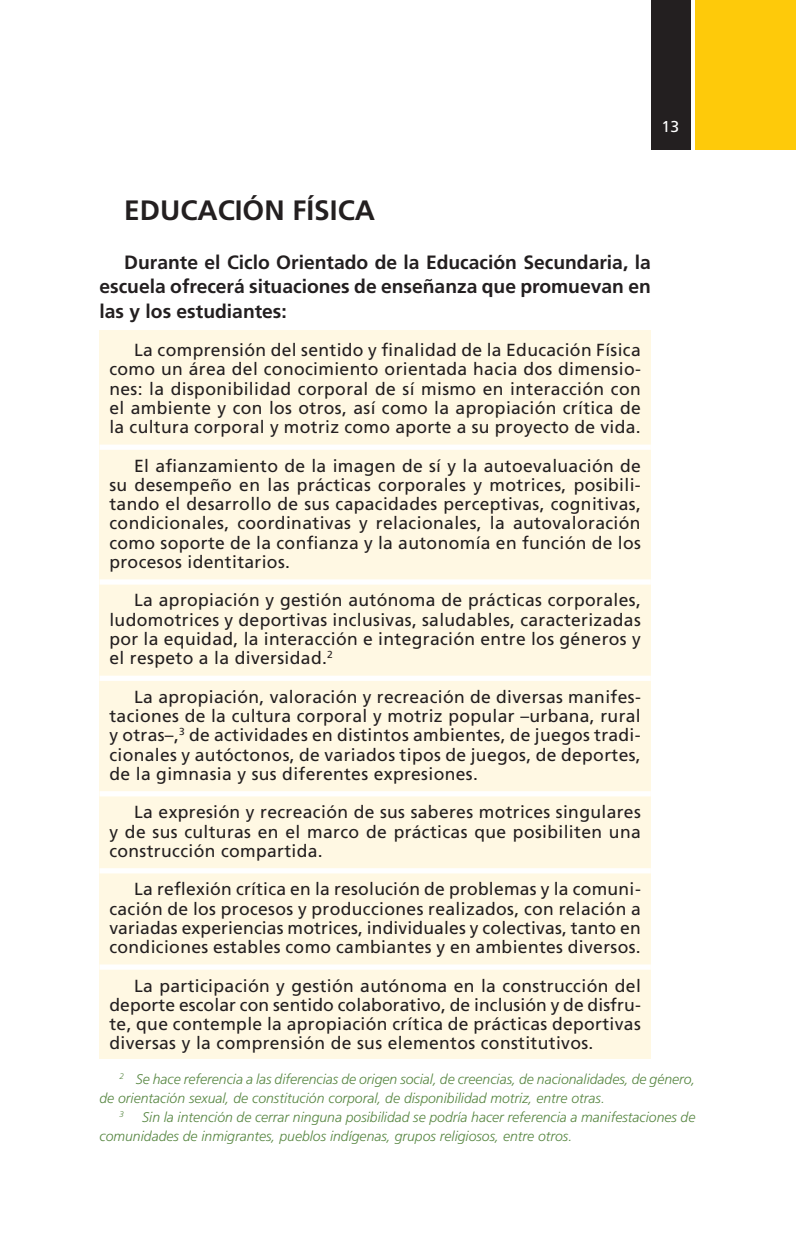
<style>
.page{position:relative;width:796px;height:1242px;background:#fff}
.page>*{position:absolute;margin:0;border:0;box-sizing:border-box;transform-origin:0 0}
.t1{font:700 28px "Frutiger LT Std";color:#231f20}
.t2{font:700 19.25px/24.5px "Frutiger LT Std";color:#231f20;text-align:justify}
.t3{font:17.5px/19.2px "Frutiger LT Std";letter-spacing:.02em;color:#231f20;text-align:justify}
.t4{font:15.75px "Frutiger LT Std";color:#fff}
.t5{font:italic 300 14px/19.2px "Frutiger LT Std";color:#588743}
.t6{font:italic 300 8.22px "Frutiger LT Std";color:#588743}
</style>
<div class="page">
<div style="left:695px;top:0;width:100px;height:149px;background:#feca0a"></div>
<div style="left:650px;top:0;width:40px;height:149px;background:#231f20"></div>
<div style="left:99px;top:330px;width:551px;height:728px;background:#fff8e3"></div>
<div style="left:99px;top:444px;width:551px;height:6px;background:#fff"></div>
<div style="left:99px;top:579px;width:551px;height:5px;background:#fff"></div>
<div style="left:99px;top:675px;width:551px;height:6px;background:#fff"></div>
<div style="left:99px;top:791px;width:551px;height:5px;background:#fff"></div>
<div style="left:99px;top:868px;width:551px;height:5px;background:#fff"></div>
<div style="left:99px;top:964px;width:551px;height:5px;background:#fff"></div>
<p class="t4" style="left:661px;top:118px;width:19px">13</p>
<h1 class="t1" style="left:124px;top:193px;width:252px">educación FÍSica</h1>
<p class="t2" style="left:99px;top:250px;width:552px;text-indent:25px">durante el ciclo Orientado de la educación Secundaria, la escuela ofrecerá situaciones de enseñanza que promuevan en las y los estudiantes:</p>
<p class="t3" style="left:109px;top:340px;width:532px;text-indent:25px">La comprensión del sentido y finalidad de la Educación Física como un área del conocimiento orientada hacia dos dimensio&shy;nes: la disponibilidad corporal de sí mismo en interacción con el ambiente y con los otros, así como la apropiación crítica de la cultura corporal y motriz como aporte a su proyecto de vida.</p>
<p class="t3" style="left:109px;top:456px;width:532px;text-indent:25px">El afianzamiento de la imagen de sí y la autoevaluación de su desempeño en las prácticas corporales y motrices, posibili&shy;tando el desarrollo de sus capacidades perceptivas, cognitivas, condicionales, coordinativas y relacionales, la autovaloración como soporte de la confianza y la autonomía en función de los procesos identitarios.</p>
<p class="t3" style="left:109px;top:591px;width:532px;text-indent:25px">La apropiación y gestión autónoma de prácticas corporales, ludomotrices y deportivas inclusivas, saludables, caracterizadas por la equidad, la interacción e integración entre los géneros y el respeto a la diversidad.<sup>2</sup></p>
<p class="t3" style="left:109px;top:687px;width:532px;text-indent:25px">La apropiación, valoración y recreación de diversas manifes&shy;taciones de la cultura corporal y motriz popular –urbana, rural y otras–,<sup>3</sup> de actividades en distintos ambientes, de juegos tradi&shy;cionales y autóctonos, de variados tipos de juegos, de deportes, de la gimnasia y sus diferentes expresiones.</p>
<p class="t3" style="left:109px;top:802px;width:532px;text-indent:25px">La expresión y recreación de sus saberes motrices singulares y de sus culturas en el marco de prácticas que posibiliten una construcción compartida.</p>
<p class="t3" style="left:109px;top:879px;width:532px;text-indent:25px">La reflexión crítica en la resolución de problemas y la comuni&shy;cación de los procesos y producciones realizados, con relación a variadas experiencias motrices, individuales y colectivas, tanto en condiciones estables como cambiantes y en ambientes diversos.</p>
<p class="t3" style="left:109px;top:976px;width:532px;text-indent:25px">La participación y gestión autónoma en la construcción del deporte escolar con sentido colaborativo, de inclusión y de disfru&shy;te, que contemple la apropiación crítica de prácticas deportivas diversas y la comprensión de sus elementos constitutivos.</p>
<p class="t5" style="left:99px;top:1069px;width:597px;text-indent:20px"><sup>2</sup> Se hace referencia a las diferencias de origen social, de creencias, de nacionalidades, de género, de orientación sexual, de constitución corporal, de disponibilidad motriz, entre otras.</p>
<p class="t6" style="left:119px;top:1110px;width:6px">3</p>
<p class="t5" style="left:99px;top:1108px;width:597px;text-indent:43px">Sin la intención de cerrar ninguna posibilidad se podría hacer referencia a manifestaciones de comunidades de inmigrantes, pueblos indígenas, grupos religiosos, entre otros.</p>
</div>
